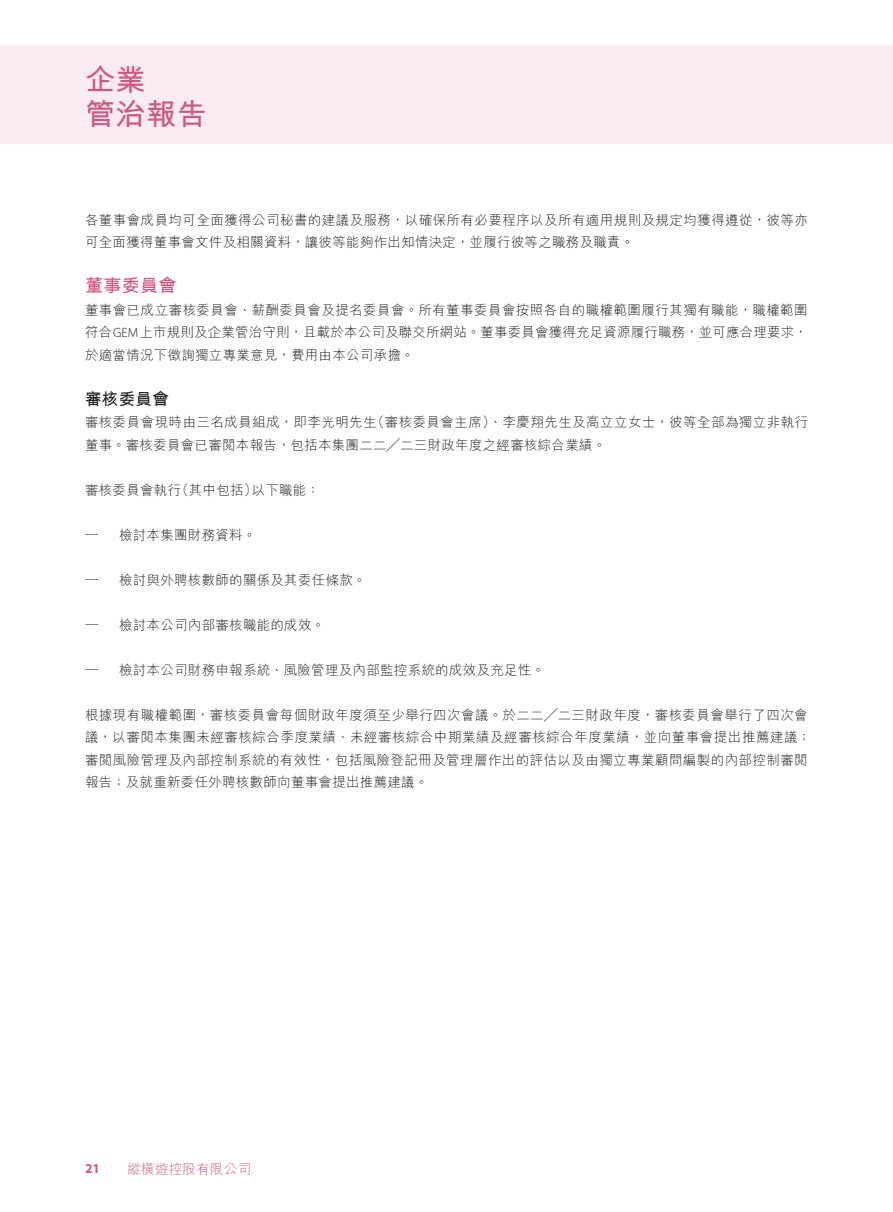
<style>
.page{position:relative;width:893px;height:1212px;background:#fff}
.page>*{position:absolute;margin:0;border:0;box-sizing:border-box;transform-origin:0 0}
.t1{font:700 30px/34.5px "M Hei HK";letter-spacing:.02em;color:#d05880}
._01_H1{font:700 18px "M Hei HK";letter-spacing:.02em;color:#d05880}
._02_H2{font:700 16.5px "M Hei HK";letter-spacing:.02em;color:#231f20}
._00_txt{font:300 13.5px/22.5px "M Hei HK";letter-spacing:.03em;color:#231f20}
.t2{font:300 13.5px "M Hei HK";letter-spacing:.02em;color:#d05880}
._00_txt-2{font:300 13.5px "Myriad Pro";color:#231f20}
.t3{font:700 13.5px "Myriad Pro";color:#d05880}
.s1{font-family:"Myriad Pro"}
</style>
<div class="page">
<h1 class="t1" style="left:85px;top:60px;width:123px">企業<br>管治報告</h1>
<p class="_00_txt" style="left:85px;top:208px;width:724px">各董事會成員均可全面獲得公司秘書的建議及服務，以確保所有必要程序以及所有適用規則及規定均獲得遵從，彼等亦可全面獲得董事會文件及相關資料，讓彼等能夠作出知情決定，並履行彼等之職務及職責。</p>
<p class="_01_H1" style="left:85px;top:272px;width:93px">董事委員會</p>
<p class="_00_txt" style="left:85px;top:298px;width:724px;text-align:justify">董事會已成立審核委員會、薪酬委員會及提名委員會。所有董事委員會按照各自的職權範圍履行其獨有職能，職權範圍符合<span class="s1">GEM</span>上市規則及企業管治守則，且載於本公司及聯交所網站。董事委員會獲得充足資源履行職務，並可應合理要求，於適當情況下徵詢獨立專業意見，費用由本公司承擔。</p>
<p class="_02_H2" style="left:85px;top:387px;width:85px">審核委員會</p>
<p class="_00_txt" style="left:371px;top:411px;width:439px">（審核委員會主席）、李慶翔先生及高立立女士，彼等全部為獨立非執行</p>
<p class="_00_txt" style="left:85px;top:411px;width:523px">審核委員會現時由三名成員組成，即李光明先生<br>董事。審核委員會已審閱本報告，包括本集團二二╱二三財政年度之經審核綜合業績。</p>
<p class="_00_txt" style="left:252px;top:478px;width:70px">以下職能：</p>
<p class="_00_txt" style="left:175px;top:478px;width:83px">（其中包括）</p>
<p class="_00_txt" style="left:85px;top:478px;width:98px">審核委員會執行</p>
<p class="_00_txt" style="left:119px;top:523px;width:139px">檢討本集團財務資料。</p>
<p class="_00_txt-2" style="left:85px;top:525px;width:15px">—</p>
<p class="_00_txt-2" style="left:85px;top:570px;width:15px">—</p>
<p class="_00_txt-2" style="left:85px;top:615px;width:15px">—</p>
<p class="_00_txt" style="left:119px;top:568px;width:249px">檢討與外聘核數師的關係及其委任條款。</p>
<p class="_00_txt" style="left:119px;top:613px;width:208px">檢討本公司內部審核職能的成效。</p>
<p class="_00_txt" style="left:119px;top:658px;width:427px">檢討本公司財務申報系統、風險管理及內部監控系統的成效及充足性。</p>
<p class="_00_txt-2" style="left:85px;top:660px;width:15px">—</p>
<p class="_00_txt" style="left:85px;top:703px;width:727px">根據現有職權範圍，審核委員會每個財政年度須至少舉行四次會議。於二二╱二三財政年度，審核委員會舉行了四次會議，以審閱本集團未經審核綜合季度業績、未經審核綜合中期業績及經審核綜合年度業績，並向董事會提出推薦建議;審閱風險管理及內部控制系統的有效性，包括風險登記冊及管理層作出的評估以及由獨立專業顧問編製的內部控制審閱報告；及就重新委任外聘核數師向董事會提出推薦建議。</p>
<p class="t3" style="left:85px;top:1159px;width:16px">21</p>
<p class="t2" style="left:128px;top:1162px;width:125px">縱橫遊控股有限公司</p>
</div>
